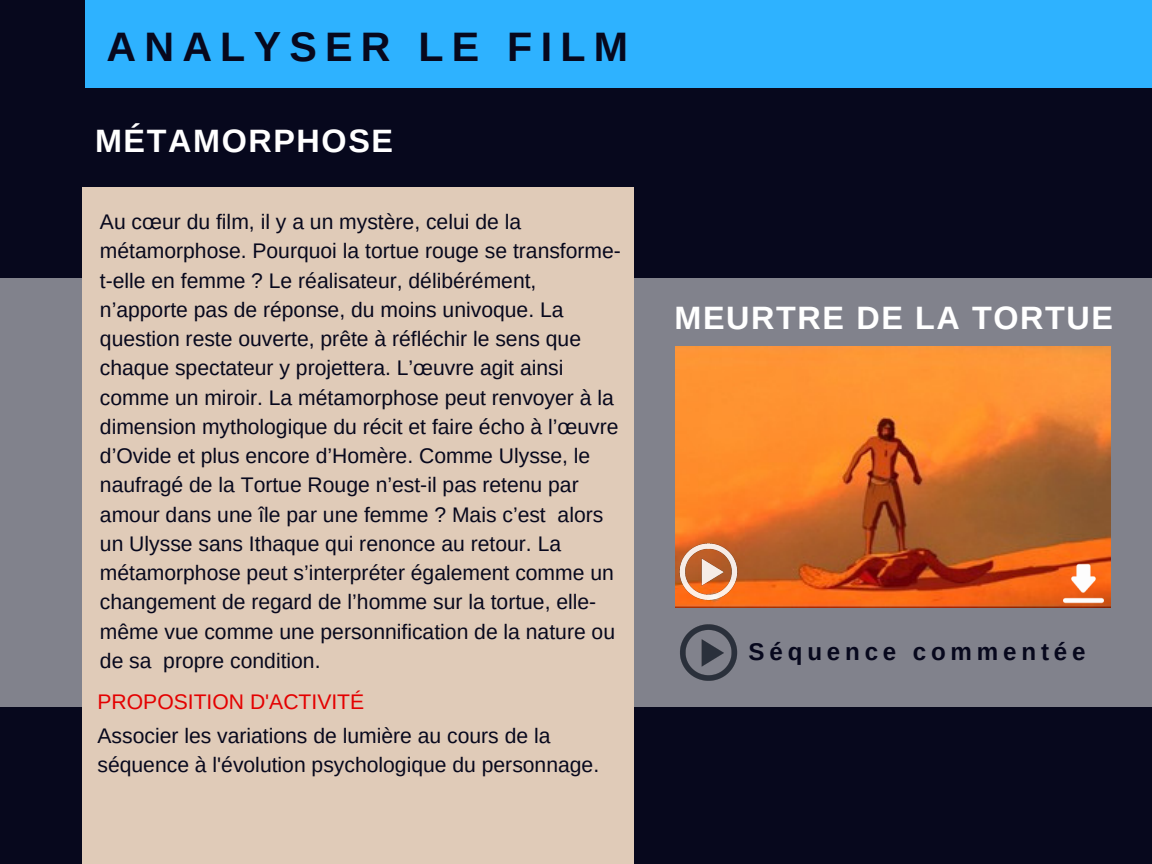
<style>
.page{position:relative;width:1152px;height:864px;background:#07081d}
.page>*{position:absolute;margin:0;border:0;box-sizing:border-box;transform-origin:0 0}
.t1{font:700 41.25px "Arimo";letter-spacing:.2em;color:#07081d}
.t2{font:700 32.4px "Arimo";letter-spacing:.05em;color:#fff}
.t3{font:700 24.15px "Arimo";letter-spacing:.2em;color:#07081d}
.t4{font:21.15px/29.2px "Arimo";color:#07081d}
.t5{font:21.15px "Arimo";color:#e40000}
</style>
<div class="page">
<div style="left:0;top:278px;width:1152px;height:429px;background:#81828c"></div>
<img style="left:675px;top:347px;width:436px;height:261px">
<div style="left:82px;top:187px;width:551px;height:677px;background:#e0cbb8"></div>
<div style="left:85px;top:0;width:1067px;height:87px;background:#2eb2ff"></div>
<img style="left:675px;top:540px;width:75px;height:67px">
<img style="left:680px;top:624px;width:58px;height:57px">
<img style="left:1063px;top:563px;width:41px;height:41px">
<h1 class="t1" style="left:106px;top:24px;width:523px">ANALYSER LE FILM</h1>
<h2 class="t2" style="left:95px;top:122px;width:300px">MÉTAMORPHOSE</h2>
<p class="t4" style="left:100px;top:207px;width:523px">Au cœur du film, il y a un mystère, celui de la métamorphose. Pourquoi la tortue rouge se transforme&shy;t-elle en femme ? Le réalisateur, délibérément, n’apporte pas de réponse, du moins univoque. La question reste ouverte, prête à réfléchir le sens que chaque spectateur y projettera. L’œuvre agit ainsi comme un miroir. La métamorphose peut renvoyer à la dimension mythologique du récit et faire écho à l’œuvre d’Ovide et plus encore d’Homère. Comme Ulysse, le naufragé de la Tortue Rouge n’est-il pas retenu par amour dans une île par une femme ? Mais c’est alors un Ulysse sans Ithaque qui renonce au retour. La métamorphose peut s’interpréter également comme un changement de regard de l’homme sur la tortue, elle&shy;même vue comme une personnification de la nature ou de sa propre condition.</p>
<p class="t5" style="left:98px;top:690px;width:268px">PROPOSITION D'ACTIVITÉ</p>
<p class="t4" style="left:98px;top:721px;width:503px">Associer les variations de lumière au cours de la séquence à l'évolution psychologique du personnage.</p>
<h2 class="t2" style="left:675px;top:300px;width:440px">MEURTRE DE LA TORTUE</h2>
<p class="t3" style="left:749px;top:638px;width:338px">Séquence commentée</p>
</div>
